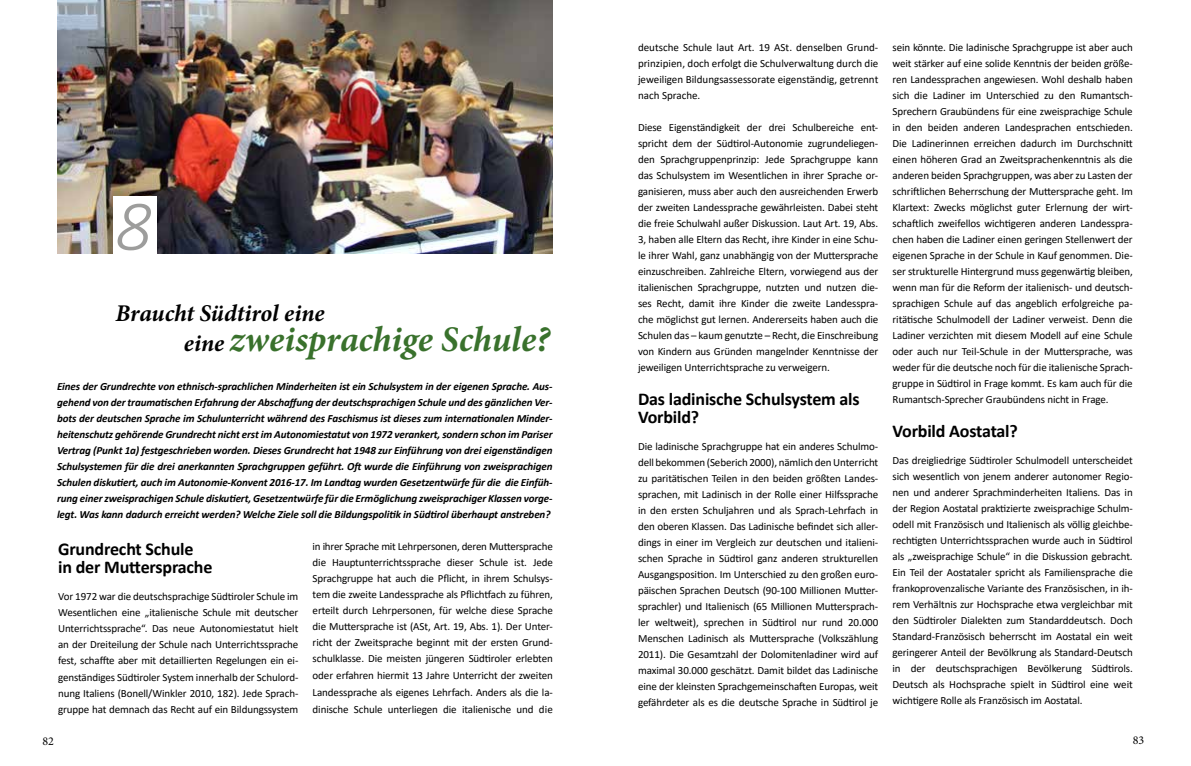
<style>
.page{position:relative;width:1191px;height:766px;background:#fff}
.page>*{position:absolute;margin:0;border:0;box-sizing:border-box;transform-origin:0 0}
.t1{font:italic 300 72px "Calibri";color:#9d9d9c}
.t2{font:italic 700 36px "Minion Pro";letter-spacing:-.005em;color:#39712c}
.t3{font:italic 700 24px "Minion Pro";letter-spacing:-.005em;color:#000}
.t4{font:700 18px/18px "Calibri";letter-spacing:-.01em;color:#000}
.t5{font:12px "Minion Pro";color:#000}
.t6{font:11px/16px "Calibri";letter-spacing:-.01em;color:#000;text-align:justify}
.t7{font:italic 700 11px/16px "Calibri";letter-spacing:-.01em;color:#000;text-align:justify}
.s1{font-size:24px;color:#000}
</style>
<div class="page">
<img style="left:57px;top:0;width:495px;height:254px">
<div style="left:113px;top:196px;width:44px;height:68px;background:#fff"></div>
<h1 class="t1" style="left:116px;top:181px;width:38px">8</h1>
<h3 class="t3" style="left:116px;top:296px;width:210px">Braucht Südtirol eine</h3>
<h2 class="t2" style="left:184px;top:314px;width:367px"><span class="s1">eine</span> zweisprachige Schule?</h2>
<p class="t7" style="left:57px;top:378px;width:497px">Eines der Grundrechte von ethnisch-sprachlichen Minderheiten ist ein Schulsystem in der eigenen Sprache. Aus&shy;gehend von der traumatischen Erfahrung der Abschaffung der deutschsprachigen Schule und des gänzlichen Ver&shy;bots der deutschen Sprache im Schulunterricht während des Faschismus ist dieses zum internationalen Minder&shy;heitenschutz gehörende Grundrecht nicht erst im Autonomiestatut von 1972 verankert, sondern schon im Pariser Vertrag (Punkt 1a) festgeschrieben worden. Dieses Grundrecht hat 1948 zur Einführung von drei eigenständigen Schulsystemen für die drei anerkannten Sprachgruppen geführt. Oft wurde die Einführung von zweisprachigen Schulen diskutiert, auch im Autonomie-Konvent 2016-17. Im Landtag wurden Gesetzentwürfe für die die Einfüh&shy;rung einer zweisprachigen Schule diskutiert, Gesetzentwürfe für die Ermöglichung zweisprachiger Klassen vorge&shy;legt. Was kann dadurch erreicht werden? Welche Ziele soll die Bildungspolitik in Südtirol überhaupt anstreben?</p>
<h3 class="t4" style="left:58px;top:540px;width:156px">Grundrecht Schule<br>in der Muttersprache</h3>
<p class="t6" style="left:58px;top:588px;width:242px">Vor 1972 war die deutschsprachige Südtiroler Schule im Wesentlichen eine „italienische Schule mit deutscher Unterrichtssprache“. Das neue Autonomiestatut hielt an der Dreiteilung der Schule nach Unterrichtssprache fest, schaffte aber mit detaillierten Regelungen ein ei&shy;genständiges Südtiroler System innerhalb der Schulord&shy;nung Italiens (Bonell/Winkler 2010, 182). Jede Sprach&shy;gruppe hat demnach das Recht auf ein Bildungssystem</p>
<p class="t6" style="left:313px;top:538px;width:242px">in ihrer Sprache mit Lehrpersonen, deren Muttersprache die Hauptunterrichtssprache dieser Schule ist. Jede Sprachgruppe hat auch die Pflicht, in ihrem Schulsys&shy;tem die zweite Landessprache als Pflichtfach zu führen, erteilt durch Lehrpersonen, für welche diese Sprache die Muttersprache ist (ASt, Art. 19, Abs. 1). Der Unter&shy;richt der Zweitsprache beginnt mit der ersten Grund&shy;schulklasse. Die meisten jüngeren Südtiroler erlebten</p>
<p class="t6" style="left:313px;top:666px;width:242px;line-height:17px">oder erfahren hiermit 13 Jahre Unterricht der zweiten Landessprache als eigenes Lehrfach. Anders als die la&shy;dinische Schule unterliegen die italienische und die</p>
<p class="t6" style="left:638px;top:39px;width:242px">deutsche Schule laut Art. 19 ASt. denselben Grund&shy;prinzipien, doch erfolgt die Schulverwaltung durch die jeweiligen Bildungsassessorate eigenständig, getrennt nach Sprache.</p>
<p class="t6" style="left:638px;top:119px;width:242px">Diese Eigenständigkeit der drei Schulbereiche ent&shy;spricht dem der Südtirol-Autonomie zugrundeliegen&shy;den Sprachgruppenprinzip: Jede Sprachgruppe kann das Schulsystem im Wesentlichen in ihrer Sprache or&shy;ganisieren, muss aber auch den ausreichenden Erwerb der zweiten Landessprache gewährleisten. Dabei steht die freie Schulwahl außer Diskussion. Laut Art. 19, Abs.<br>3, haben alle Eltern das Recht, ihre Kinder in eine Schu&shy;le ihrer Wahl, ganz unabhängig von der Muttersprache einzuschreiben. Zahlreiche Eltern, vorwiegend aus der italienischen Sprachgruppe, nutzten und nutzen die&shy;ses Recht, damit ihre Kinder die zweite Landesspra&shy;che möglichst gut lernen. Andererseits haben auch die Schulen das – kaum genutzte – Recht, die Einschreibung von Kindern aus Gründen mangelnder Kenntnisse der jeweiligen Unterrichtsprache zu verweigern.</p>
<h3 class="t4" style="left:638px;top:390px;width:223px">Das ladinische Schulsystem als<br>Vorbild?</h3>
<p class="t6" style="left:638px;top:438px;width:242px">Die ladinische Sprachgruppe hat ein anderes Schulmo&shy;dell bekommen (Seberich 2000), nämlich den Unterricht zu paritätischen Teilen in den beiden größten Landes&shy;sprachen, mit Ladinisch in der Rolle einer Hilfssprache in den ersten Schuljahren und als Sprach-Lehrfach in den oberen Klassen. Das Ladinische befindet sich aller&shy;dings in einer im Vergleich zur deutschen und italieni&shy;schen Sprache in Südtirol ganz anderen strukturellen Ausgangsposition. Im Unterschied zu den großen euro&shy;päischen Sprachen Deutsch (90-100 Millionen Mutter&shy;sprachler) und Italienisch (65 Millionen Muttersprach&shy;ler weltweit), sprechen in Südtirol nur rund 20.000<br>Menschen Ladinisch als Muttersprache (Volkszählung 2011). Die Gesamtzahl der Dolomitenladiner wird auf maximal 30.000 geschätzt. Damit bildet das Ladinische eine der kleinsten Sprachgemeinschaften Europas, weit gefährdeter als es die deutsche Sprache in Südtirol je</p>
<p class="t6" style="left:892px;top:39px;width:242px">sein könnte. Die ladinische Sprachgruppe ist aber auch weit stärker auf eine solide Kenntnis der beiden größe&shy;ren Landessprachen angewiesen. Wohl deshalb haben sich die Ladiner im Unterschied zu den Rumantsch-Sprechern Graubündens für eine zweisprachige Schule in den beiden anderen Landesprachen entschieden.<br>Die Ladinerinnen erreichen dadurch im Durchschnitt einen höheren Grad an Zweitsprachenkenntnis als die anderen beiden Sprachgruppen, was aber zu Lasten der schriftlichen Beherrschung der Muttersprache geht. Im Klartext: Zwecks möglichst guter Erlernung der wirt&shy;schaftlich zweifellos wichtigeren anderen Landesspra&shy;chen haben die Ladiner einen geringen Stellenwert der eigenen Sprache in der Schule in Kauf genommen. Die&shy;ser strukturelle Hintergrund muss gegenwärtig bleiben, wenn man für die Reform der italienisch- und deutsch&shy;sprachigen Schule auf das angeblich erfolgreiche pa&shy;ritätische Schulmodell der Ladiner verweist. Denn die Ladiner verzichten mit diesem Modell auf eine Schule oder auch nur Teil-Schule in der Muttersprache, was weder für die deutsche noch für die italienische Sprach&shy;gruppe in Südtirol in Frage kommt. Es kam auch für die Rumantsch-Sprecher Graubündens nicht in Frage.</p>
<h3 class="t4" style="left:892px;top:422px;width:127px">Vorbild Aostatal?</h3>
<p class="t6" style="left:892px;top:452px;width:242px">Das dreigliedrige Südtiroler Schulmodell unterscheidet sich wesentlich von jenem anderer autonomer Regio&shy;nen und anderer Sprachminderheiten Italiens. Das in der Region Aostatal praktizierte zweisprachige Schulm&shy;odell mit Französisch und Italienisch als völlig gleichbe&shy;rechtigten Unterrichtssprachen wurde auch in Südtirol als „zweisprachige Schule“ in die Diskussion gebracht.<br>Ein Teil der Aostataler spricht als Familiensprache die frankoprovenzalische Variante des Französischen, in ih&shy;rem Verhältnis zur Hochsprache etwa vergleichbar mit den Südtiroler Dialekten zum Standarddeutsch. Doch Standard-Französisch beherrscht im Aostatal ein weit geringerer Anteil der Bevölkrung als Standard-Deutsch in der deutschsprachigen Bevölkerung Südtirols.<br>Deutsch als Hochsprache spielt in Südtirol eine weit wichtigere Rolle als Französisch im Aostatal.</p>
<p class="t5" style="left:43px;top:732px;width:13px">82</p>
<p class="t5" style="left:1132px;top:731px;width:13px">83</p>
</div>
